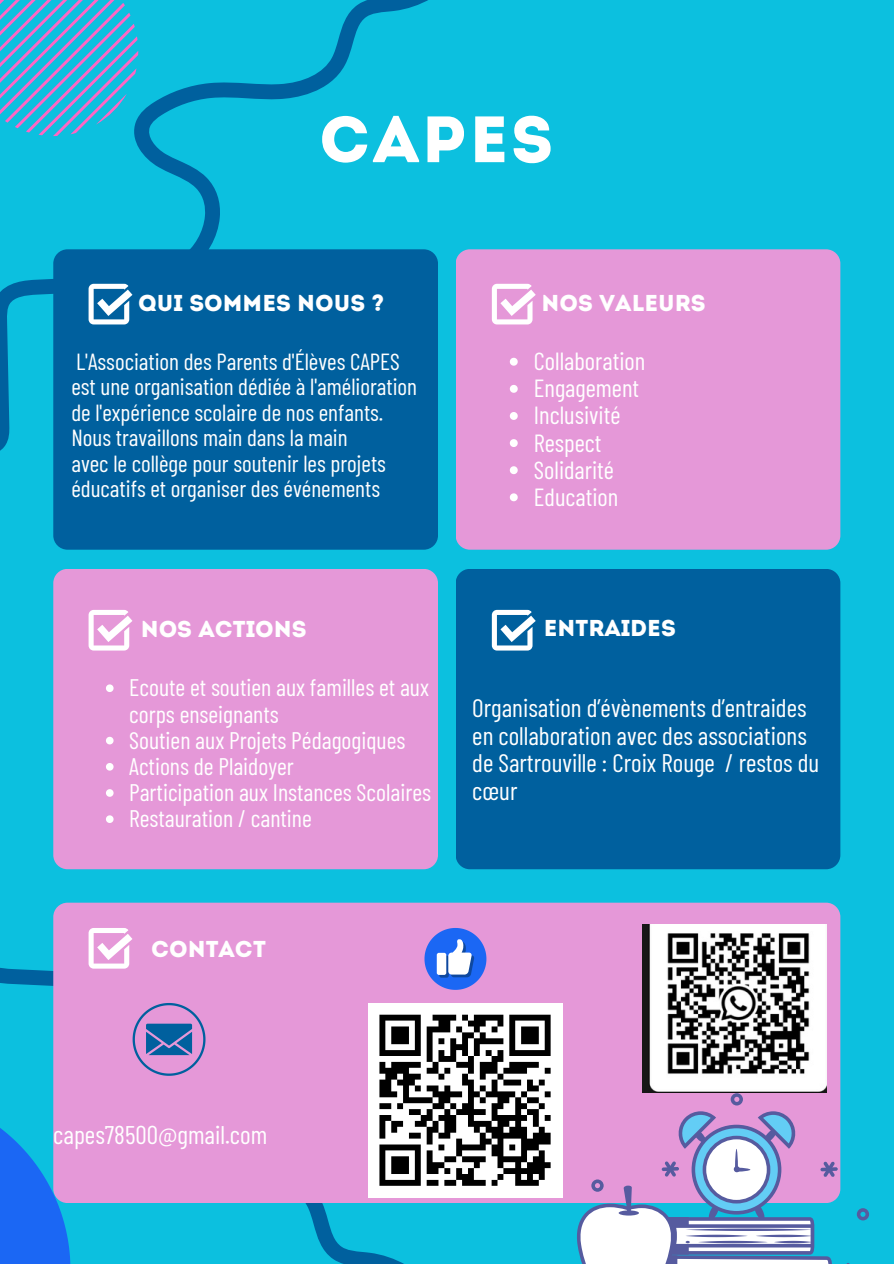
<style>
.page{position:relative;width:894px;height:1264px;background:#fff}
.page>*{position:absolute;margin:0;border:0;box-sizing:border-box;transform-origin:0 0}
.t1{font:65.25px "Intro";letter-spacing:.035em;color:#fff}
.t2{font:25.5px "Barlow Condensed";color:#fff}
.t3{font:25.35px/27.8px "Barlow Condensed";color:#fff}
.t4{font:24.75px "Barlow Condensed";color:#fff}
.t5{font:24px/26.1px "Barlow Condensed";color:#fff}
.t6{font:23.25px/25.5px "Barlow Condensed";color:#fff}
.t7{font:22.95px "Intro";color:#fff}
</style>
<div class="page">
<div style="left:0;top:0;width:893px;height:1263px;background:#0cc0df"></div>
<svg style="left:0;top:861px;width:430px;height:402px"></svg>
<svg style="left:0;top:0;width:437px;height:451px"></svg>
<div style="left:53px;top:249px;width:385px;height:300px;background:#00609e;border-radius:14px"></div>
<div style="left:53px;top:569px;width:385px;height:300px;background:#e598d8;border-radius:14px"></div>
<div style="left:455px;top:249px;width:385px;height:300px;background:#e598d8;border-radius:14px"></div>
<div style="left:455px;top:569px;width:385px;height:300px;background:#00609e;border-radius:14px"></div>
<div style="left:53px;top:902px;width:787px;height:300px;background:#e598d8;border-radius:14px"></div>
<svg style="left:89px;top:284px;width:43px;height:40px"></svg>
<svg style="left:89px;top:610px;width:43px;height:40px"></svg>
<svg style="left:89px;top:928px;width:43px;height:40px"></svg>
<svg style="left:491px;top:284px;width:44px;height:40px"></svg>
<svg style="left:491px;top:610px;width:44px;height:40px"></svg>
<svg style="left:856px;top:1208px;width:12px;height:12px"></svg>
<svg style="left:730px;top:1093px;width:12px;height:12px"></svg>
<svg style="left:843px;top:1263px;width:13px;height:1px"></svg>
<svg style="left:573px;top:1111px;width:264px;height:153px"></svg>
<svg style="left:0;top:0;width:138px;height:136px"></svg>
<svg style="left:132px;top:1003px;width:73px;height:72px"></svg>
<img style="left:642px;top:924px;width:184px;height:168px">
<div style="left:367px;top:1002px;width:195px;height:195px;background:#fff"></div>
<svg style="left:379px;top:1014px;width:172px;height:172px"></svg>
<svg style="left:0;top:1091px;width:70px;height:172px"></svg>
<svg style="left:424px;top:928px;width:62px;height:61px"></svg>
<svg style="left:106px;top:684px;width:7px;height:8px"></svg>
<svg style="left:106px;top:736px;width:7px;height:8px"></svg>
<svg style="left:106px;top:763px;width:7px;height:7px"></svg>
<svg style="left:106px;top:789px;width:7px;height:7px"></svg>
<svg style="left:106px;top:815px;width:7px;height:8px"></svg>
<svg style="left:509px;top:358px;width:8px;height:7px"></svg>
<svg style="left:509px;top:385px;width:8px;height:8px"></svg>
<svg style="left:509px;top:412px;width:8px;height:8px"></svg>
<svg style="left:509px;top:439px;width:8px;height:8px"></svg>
<svg style="left:509px;top:466px;width:8px;height:8px"></svg>
<svg style="left:509px;top:493px;width:8px;height:8px"></svg>
<p class="t1" style="left:319px;top:113px;width:236px">CAPES</p>
<p class="t7" style="left:138px;top:294px;width:247px">QUI SOMMES NOUS ?</p>
<p class="t7" style="left:541px;top:294px;width:166px">NOS VALEURS</p>
<h1 class="t6" style="left:71px;top:347px;width:347px">L'Association des Parents d'Élèves CAPES est une organisation dédiée à l'amélioration de l'expérience scolaire de nos enfants.<br>Nous travaillons main dans la main</h1>
<p class="t6" style="left:71px;top:449px;width:316px">avec le collège pour soutenir les projets éducatifs et organiser des événements</p>
<p class="t4" style="left:533px;top:345px;width:113px">Collaboration</p>
<p class="t4" style="left:533px;top:372px;width:107px">Engagement</p>
<p class="t4" style="left:533px;top:399px;width:88px">Inclusivité</p>
<p class="t4" style="left:533px;top:427px;width:69px">Respect</p>
<p class="t4" style="left:533px;top:454px;width:82px">Solidarité</p>
<p class="t4" style="left:533px;top:481px;width:86px">Education</p>
<p class="t7" style="left:141px;top:620px;width:167px">NOS ACTIONS</p>
<p class="t7" style="left:543px;top:619px;width:134px">ENTRAIDES</p>
<p class="t5" style="left:129px;top:673px;width:301px">Ecoute et soutien aux familles et aux corps enseignants</p>
<p class="t5" style="left:129px;top:726px;width:278px">Soutien aux Projets Pédagogiques</p>
<p class="t5" style="left:129px;top:752px;width:166px">Actions de Plaidoyer</p>
<p class="t5" style="left:129px;top:778px;width:303px">Participation aux Instances Scolaires</p>
<p class="t5" style="left:129px;top:804px;width:184px">Restauration / cantine</p>
<p class="t3" style="left:472px;top:692px;width:335px">Organisation d’évènements d’entraides</p>
<p class="t3" style="left:472px;top:720px;width:336px">en collaboration avec des associations</p>
<p class="t3" style="left:472px;top:748px;width:348px">de Sartrouville : Croix Rouge / restos du cœur</p>
<p class="t7" style="left:151px;top:939px;width:116px">CONTACT</p>
<p class="t2" style="left:53px;top:1118px;width:215px">capes78500@gmail.com</p>
</div>
